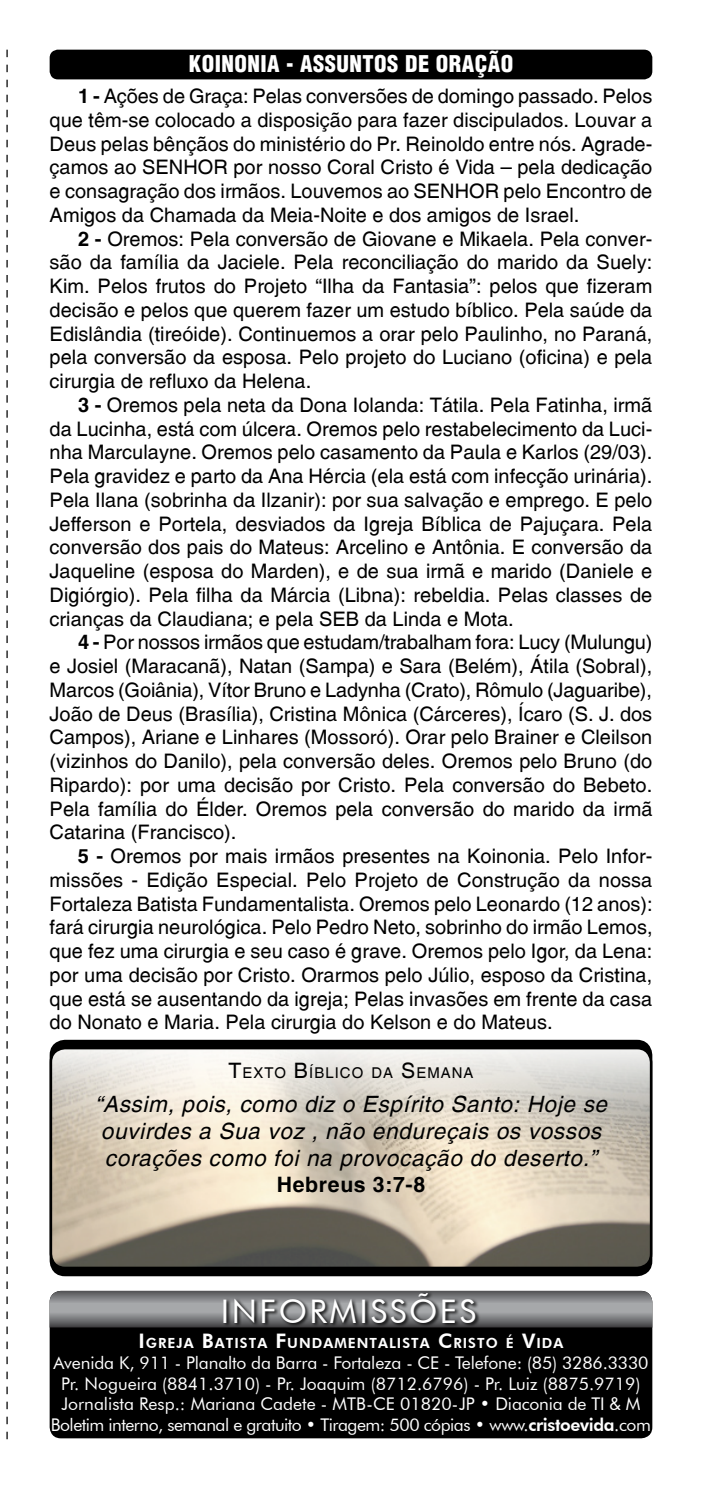
<style>
.page{position:relative;width:702px;height:1489px;background:#fff}
.page>*{position:absolute;margin:0;border:0;box-sizing:border-box;transform-origin:0 0}
.t1{font:32.5px "Futura BT";color:#fff}
.t2{font:italic 22.5px/27px "Switzerland";letter-spacing:.03em;color:#000}
.t3{font:22.5px "Switzerland Cond Black Plain";letter-spacing:.02em;color:#fff}
.t4{font:700 21.25px "Switzerland";color:#000}
.t5{font:20px/23.8px "Switzerland Plain";color:#000;text-align:justify}
.t6{font:17.5px/20.5px "Futura BT";letter-spacing:-.01em;color:#fff;text-align:center}
.t7{font:14.75px "Switzerland Plain";letter-spacing:.07em;color:#000}
.t8{font:800 14px "Futura BT";letter-spacing:.07em;color:#fff}
.s1{font-family:"Switzerland";font-weight:700}
.s2{font-size:21.25px}
.s3{font-size:20px}
.s4{font-weight:800}
</style>
<div class="page">
<div style="left:51px;top:1041px;width:600px;height:233px;background:#000;border-radius:14px"></div>
<div style="left:50px;top:1039px;width:602px;height:237px;border:2px solid #000;border-radius:14px"></div>
<img style="left:51px;top:1048px;width:600px;height:219px">
<div style="left:50px;top:1046px;width:602px;height:223px;border:2px solid #000;border-radius:14px"></div>
<div style="left:51px;top:51px;width:600px;height:27px;background:#000;border-radius:7px"></div>
<div style="left:50px;top:50px;width:602px;height:29px;border:2px solid #000;border-radius:7px"></div>
<div style="left:50px;top:1290px;width:602px;height:148px;background:#000;border-radius:11px"></div>
<svg style="left:50px;top:1290px;width:173px;height:37px;background:#848688"></svg>
<svg style="left:223px;top:1290px;width:430px;height:75px"></svg>
<svg style="left:6px;top:50px;width:2px;height:1389px"></svg>
<p class="t3" style="left:189px;top:50px;width:326px">KOINONIA - ASSUNTOS DE ORAÇÃO</p>
<p class="t5" style="left:50px;top:84px;width:604px;text-indent:28px"><span class="s1">1 -</span> Ações de Graça: Pelas conversões de domingo passado. Pelos que têm-se colocado a disposição para fazer discipulados. Louvar a Deus pelas bênçãos do ministério do Pr. Reinoldo entre nós. Agrade&shy;çamos ao SENHOR por nosso Coral Cristo é Vida – pela dedicação e consagração dos irmãos. Louvemos ao SENHOR pelo Encontro de Amigos da Chamada da Meia-Noite e dos amigos de Israel.</p>
<p class="t5" style="left:50px;top:226px;width:604px;text-indent:28px"><span class="s1">2 -</span> Oremos: Pela conversão de Giovane e Mikaela. Pela conver&shy;são da família da Jaciele. Pela reconciliação do marido da Suely:<br>Kim. Pelos frutos do Projeto “Ilha da Fantasia”: pelos que fizeram decisão e pelos que querem fazer um estudo bíblico. Pela saúde da Edislândia (tireóide). Continuemos a orar pelo Paulinho, no Paraná, pela conversão da esposa. Pelo projeto do Luciano (oficina) e pela cirurgia de refluxo da Helena.</p>
<p class="t5" style="left:50px;top:393px;width:604px;text-indent:28px"><span class="s1">3 -</span> Oremos pela neta da Dona Iolanda: Tátila. Pela Fatinha, irmã da Lucinha, está com úlcera. Oremos pelo restabelecimento da Luci&shy;nha Marculayne. Oremos pelo casamento da Paula e Karlos (29/03).<br>Pela gravidez e parto da Ana Hércia (ela está com infecção urinária).<br>Pela Ilana (sobrinha da Ilzanir): por sua salvação e emprego. E pelo Jefferson e Portela, desviados da Igreja Bíblica de Pajuçara. Pela conversão dos pais do Mateus: Arcelino e Antônia. E conversão da Jaqueline (esposa do Marden), e de sua irmã e marido (Daniele e Digiórgio). Pela filha da Márcia (Libna): rebeldia. Pelas classes de crianças da Claudiana; e pela SEB da Linda e Mota.</p>
<p class="t5" style="left:50px;top:630px;width:604px;text-indent:28px"><span class="s1">4 -</span> Por nossos irmãos que estudam/trabalham fora: Lucy (Mulungu) e Josiel (Maracanã), Natan (Sampa) e Sara (Belém), Átila (Sobral), Marcos (Goiânia), Vítor Bruno e Ladynha (Crato), Rômulo (Jaguaribe), João de Deus (Brasília), Cristina Mônica (Cárceres), Ícaro (S. J. dos Campos), Ariane e Linhares (Mossoró). Orar pelo Brainer e Cleilson (vizinhos do Danilo), pela conversão deles. Oremos pelo Bruno (do Ripardo): por uma decisão por Cristo. Pela conversão do Bebeto.<br>Pela família do Élder. Oremos pela conversão do marido da irmã Catarina (Francisco).</p>
<p class="t5" style="left:50px;top:844px;width:604px;text-indent:28px"><span class="s1">5 -</span> Oremos por mais irmãos presentes na Koinonia. Pelo Infor&shy;missões - Edição Especial. Pelo Projeto de Construção da nossa Fortaleza Batista Fundamentalista. Oremos pelo Leonardo (12 anos): fará cirurgia neurológica. Pelo Pedro Neto, sobrinho do irmão Lemos, que fez uma cirurgia e seu caso é grave. Oremos pelo Igor, da Lena: por uma decisão por Cristo. Orarmos pelo Júlio, esposo da Cristina, que está se ausentando da igreja; Pelas invasões em frente da casa do Nonato e Maria. Pela cirurgia do Kelson e do Mateus.</p>
<p class="t7" style="left:228px;top:1063px;width:247px"><span class="s2">T</span>EXTO <span class="s2">B</span>ÍBLICO DA <span class="s2">S</span>EMANA</p>
<p class="t2" style="left:95px;top:1090px;width:514px">“Assim, pois, como diz o Espírito Santo: Hoje se ouvirdes a Sua voz , não endureçais os vossos corações como foi na provocação do deserto.”</p>
<p class="t4" style="left:277px;top:1171px;width:150px">Hebreus 3:7-8</p>
<h1 class="t1" style="left:221px;top:1291px;width:36px">Infor</h1>
<h1 class="t1" style="left:329px;top:1291px;width:128px">missões</h1>
<p class="t8" style="left:138px;top:1334px;width:426px"><span class="s3">I</span>GREJA <span class="s3">B</span>ATISTA <span class="s3">F</span>UNDAMENTALISTA <span class="s3">C</span>RISTO É <span class="s3">V</span>I DA</p>
<p class="t6" style="left:51px;top:1352px;width:601px">Avenida K, 911 - Planalto da Barra - Fortaleza - CE - Telefone: (85) 3286.3330<br>Pr. Nogueira (8841.3710) - Pr. Joaquim (8712.6796) - Pr. Luiz (8875.9719)<br>Jornalista Resp.: Mariana Cadete - MTB-CE 01820-JP • Diaconia de TI &amp; M Boletim interno, semanal e gratuito • Tiragem: 500 cópias • www.<span class="s4">cristoevida</span>.com</p>
</div>
